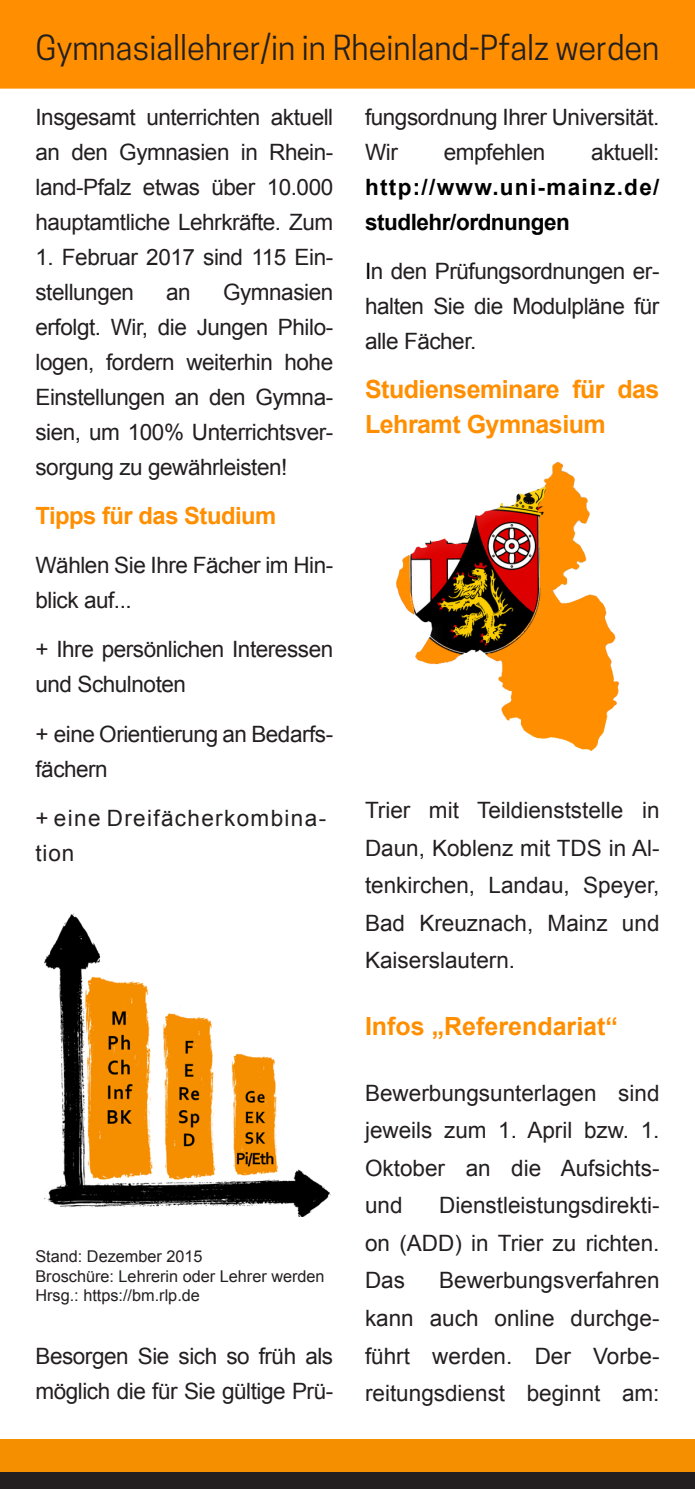
<style>
.page{position:relative;width:695px;height:1489px;background:#fff}
.page>*{position:absolute;margin:0;border:0;box-sizing:border-box;transform-origin:0 0}
.Fließtext{font:32.5px "Cooper Hewitt";color:#231f20}
.Fließtext-2{font:700 25px/35px "Arial";letter-spacing:-.02em;color:#ff8f00}
.Fließtext-3{font:700 25px "Arial";color:#ff8f00}
.Fließtext-4{font:700 23.75px "Arial";letter-spacing:-.02em;color:#ff8f00}
.Fließtext-5{font:22.5px/35px "Arial";letter-spacing:-.02em;color:#231f20;text-align:justify}
.Fließtext-6{font:700 22.5px/35px "Arial";letter-spacing:-.02em;color:#000;text-align:justify}
.Fließtext-7{font:22.5px/35px "Arial";letter-spacing:.06em;color:#231f20}
.t1{font:16.25px "Arial";color:#231f20}
.s1{font-weight:400;color:#231f20}
.s2{color:#000}
</style>
<div class="page">
<div style="left:0;top:0;width:694px;height:89px;background:#ff8f00"></div>
<div style="left:0;top:1439px;width:694px;height:49px;background:#f58f00"></div>
<div style="left:0;top:1471px;width:694px;height:17px;background:#231f20"></div>
<img style="left:44px;top:913px;width:287px;height:303px">
<img style="left:396px;top:461px;width:223px;height:290px">
<p class="Fließtext" style="left:36px;top:29px;width:625px">Gymnasiallehrer/in in Rheinland-Pfalz werden</p>
<p class="Fließtext-5" style="left:35px;top:99px;width:299px">Insgesamt unterrichten aktuell an den Gymnasien in Rhein&shy;land-Pfalz etwas über 10.000 hauptamtliche Lehrkräfte. Zum</p>
<p class="Fließtext-5" style="left:35px;top:239px;width:299px">1. Februar 2017 sind 115 Ein&shy;stellungen</p>
<p class="Fließtext-5" style="left:35px;top:274px;width:299px;text-indent:187px">Gymnasien erfolgt. Wir, die Jungen Philo&shy;logen, fordern weiterhin hohe Einstellungen an den Gymna&shy;sien, um 100% Unterrichtsver&shy;sorgung zu gewährleisten!</p>
<p class="Fließtext-4" style="left:35px;top:499px;width:242px">Tipps für das Studium</p>
<p class="Fließtext-5" style="left:35px;top:548px;width:299px">Wählen Sie Ihre Fächer im Hin&shy;blick auf...</p>
<p class="Fließtext-5" style="left:35px;top:632px;width:299px">+ Ihre persönlichen Interessen und Schulnoten</p>
<p class="Fließtext-5" style="left:35px;top:716px;width:299px">+ eine Orientierung an Bedarfs&shy;fächern</p>
<p class="Fließtext-7" style="left:35px;top:800px;width:292px">+ eine Dreifächerkombina&shy;tion</p>
<p class="Fließtext-5" style="left:166px;top:274px;width:26px">an</p>
<p class="t1" style="left:35px;top:1245px;width:169px">Stand: Dezember 2015</p>
<p class="t1" style="left:35px;top:1265px;width:291px">Broschüre: Lehrerin oder Lehrer werden</p>
<p class="t1" style="left:35px;top:1284px;width:166px">Hrsg.: https://bm.rlp.de</p>
<p class="Fließtext-5" style="left:35px;top:1338px;width:299px">Besorgen Sie sich so früh als möglich die für Sie gültige Prü-</p>
<p class="Fließtext-5" style="left:365px;top:99px;width:296px">fungsordnung Ihrer Universität.<br>Wir</p>
<p class="Fließtext-5" style="left:444px;top:134px;width:103px">empfehlen</p>
<p class="Fließtext-6" style="left:365px;top:135px;width:296px;text-indent:226px"><span class="s1">aktuell: </span>http://www.uni-mainz.de/ studlehr/ordnungen</p>
<p class="Fließtext-5" style="left:365px;top:253px;width:296px"><span class="s2">I</span>n den Prüfungsordnungen er&shy;halten Sie die Modulpläne für alle Fächer.</p>
<p class="Fließtext-2" style="left:365px;top:372px;width:296px">Studienseminare für das<br>Lehramt Gymnasium</p>
<p class="Fließtext-5" style="left:365px;top:791px;width:296px;line-height:37.5px">Trier mit Teildienststelle in Daun, Koblenz mit TDS in Al&shy;tenkirchen, Landau, Speyer, Bad Kreuznach, Mainz und Kaiserslautern.</p>
<p class="Fließtext-3" style="left:365px;top:1009px;width:254px">Infos „Referendariat“</p>
<p class="Fließtext-5" style="left:365px;top:1074px;width:296px;line-height:37.5px">Bewerbungsunterlagen sind jeweils zum 1. April bzw. 1.<br>Oktober an die Aufsichts&shy;und</p>
<p class="Fließtext-5" style="left:365px;top:1186px;width:296px;line-height:37.5px;text-indent:74px">Dienstleistungsdirekti&shy;on (ADD) in Trier zu richten.<br>Das</p>
<p class="Fließtext-5" style="left:365px;top:1261px;width:296px;line-height:37.5px;text-indent:74px">Bewerbungsverfahren kann auch online durchge&shy;führt werden. Der Vorbe&shy;reitungsdienst beginnt am:</p>
</div>
